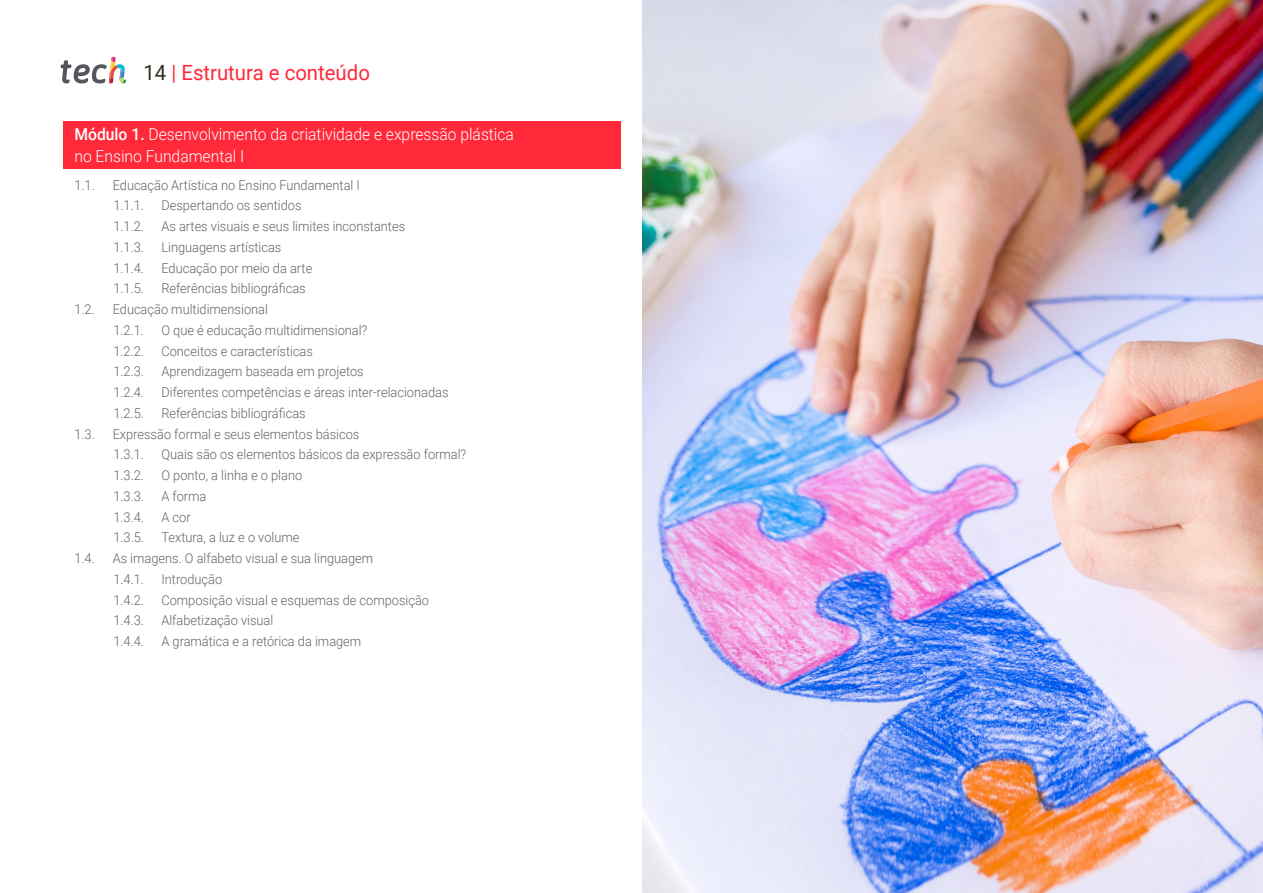
<style>
.page{position:relative;width:1263px;height:893px;background:#fff}
.page>*{position:absolute;margin:0;border:0;box-sizing:border-box;transform-origin:0 0}
.t1{font:21px "Roboto";color:#ff293a}
.t2{font:300 16.5px/22.5px "Roboto";color:#fff;scale:.95 1}
.t3{font:300 13.5px/20.7px "Roboto";color:#61646a;scale:.95 1}
.s1{color:#312e20}
.s2{font-weight:500}
</style>
<div class="page">
<div style="left:64px;top:121px;width:557px;height:48px;background:#ff293a"></div>
<img style="left:642px;top:0;width:621px;height:893px">
<svg style="left:61px;top:57px;width:65px;height:27px"></svg>
<h1 class="t1" style="left:144px;top:57px;width:228px"><span class="s1">14</span> | Estrutura e conteúdo</h1>
<p class="t2" style="left:74px;top:122px;width:464px"><span class="s2">Módulo 1.</span> Desenvolvimento da criatividade e expressão plástica no Ensino Fundamental I</p>
<p class="t3" style="left:74px;top:174px;width:23px">1.1.</p>
<p class="t3" style="left:113px;top:174px;width:262px">Educação Artística no Ensino Fundamental I<br>1.1.1.</p>
<p class="t3" style="left:161px;top:195px;width:149px">Despertando os sentidos</p>
<p class="t3" style="left:113px;top:215px;width:34px">1.1.2.</p>
<p class="t3" style="left:161px;top:215px;width:258px">As artes visuais e seus limites inconstantes</p>
<p class="t3" style="left:113px;top:236px;width:34px">1.1.3.</p>
<p class="t3" style="left:161px;top:236px;width:128px">Linguagens artísticas</p>
<p class="t3" style="left:113px;top:257px;width:34px">1.1.4.</p>
<p class="t3" style="left:161px;top:257px;width:160px">Educação por meio da arte</p>
<p class="t3" style="left:113px;top:278px;width:34px">1.1.5.</p>
<p class="t3" style="left:161px;top:278px;width:153px">Referências bibliográficas</p>
<p class="t3" style="left:74px;top:298px;width:23px">1.2.</p>
<p class="t3" style="left:113px;top:298px;width:165px">Educação multidimensional<br>1.2.1.</p>
<p class="t3" style="left:161px;top:319px;width:218px">O que é educação multidimensional?</p>
<p class="t3" style="left:113px;top:340px;width:34px">1.2.2.</p>
<p class="t3" style="left:161px;top:340px;width:161px">Conceitos e características</p>
<p class="t3" style="left:113px;top:361px;width:34px">1.2.3.</p>
<p class="t3" style="left:161px;top:361px;width:214px">Aprendizagem baseada em projetos</p>
<p class="t3" style="left:113px;top:381px;width:34px">1.2.4.</p>
<p class="t3" style="left:161px;top:381px;width:304px">Diferentes competências e áreas inter-relacionadas</p>
<p class="t3" style="left:113px;top:402px;width:34px">1.2.5.</p>
<p class="t3" style="left:161px;top:402px;width:153px">Referências bibliográficas</p>
<p class="t3" style="left:74px;top:423px;width:23px">1.3.</p>
<p class="t3" style="left:113px;top:423px;width:261px">Expressão formal e seus elementos básicos<br>1.3.1.</p>
<p class="t3" style="left:161px;top:444px;width:323px">Quais são os elementos básicos da expressão formal?</p>
<p class="t3" style="left:113px;top:464px;width:34px">1.3.2.</p>
<p class="t3" style="left:161px;top:464px;width:150px">O ponto, a linha e o plano</p>
<p class="t3" style="left:113px;top:485px;width:34px">1.3.3.</p>
<p class="t3" style="left:161px;top:485px;width:49px">A forma</p>
<p class="t3" style="left:113px;top:506px;width:34px">1.3.4.</p>
<p class="t3" style="left:161px;top:506px;width:32px">A cor</p>
<p class="t3" style="left:113px;top:527px;width:34px">1.3.5.</p>
<p class="t3" style="left:161px;top:527px;width:147px">Textura, a luz e o volume</p>
<p class="t3" style="left:74px;top:547px;width:23px">1.4.</p>
<p class="t3" style="left:113px;top:547px;width:276px">As imagens. O alfabeto visual e sua linguagem<br>1.4.1.</p>
<p class="t3" style="left:161px;top:568px;width:65px">Introdução</p>
<p class="t3" style="left:113px;top:589px;width:34px">1.4.2.</p>
<p class="t3" style="left:161px;top:589px;width:283px">Composição visual e esquemas de composição</p>
<p class="t3" style="left:113px;top:610px;width:34px">1.4.3.</p>
<p class="t3" style="left:161px;top:610px;width:119px">Alfabetização visual</p>
<p class="t3" style="left:113px;top:630px;width:34px">1.4.4.</p>
<p class="t3" style="left:161px;top:630px;width:212px">A gramática e a retórica da imagem</p>
</div>
